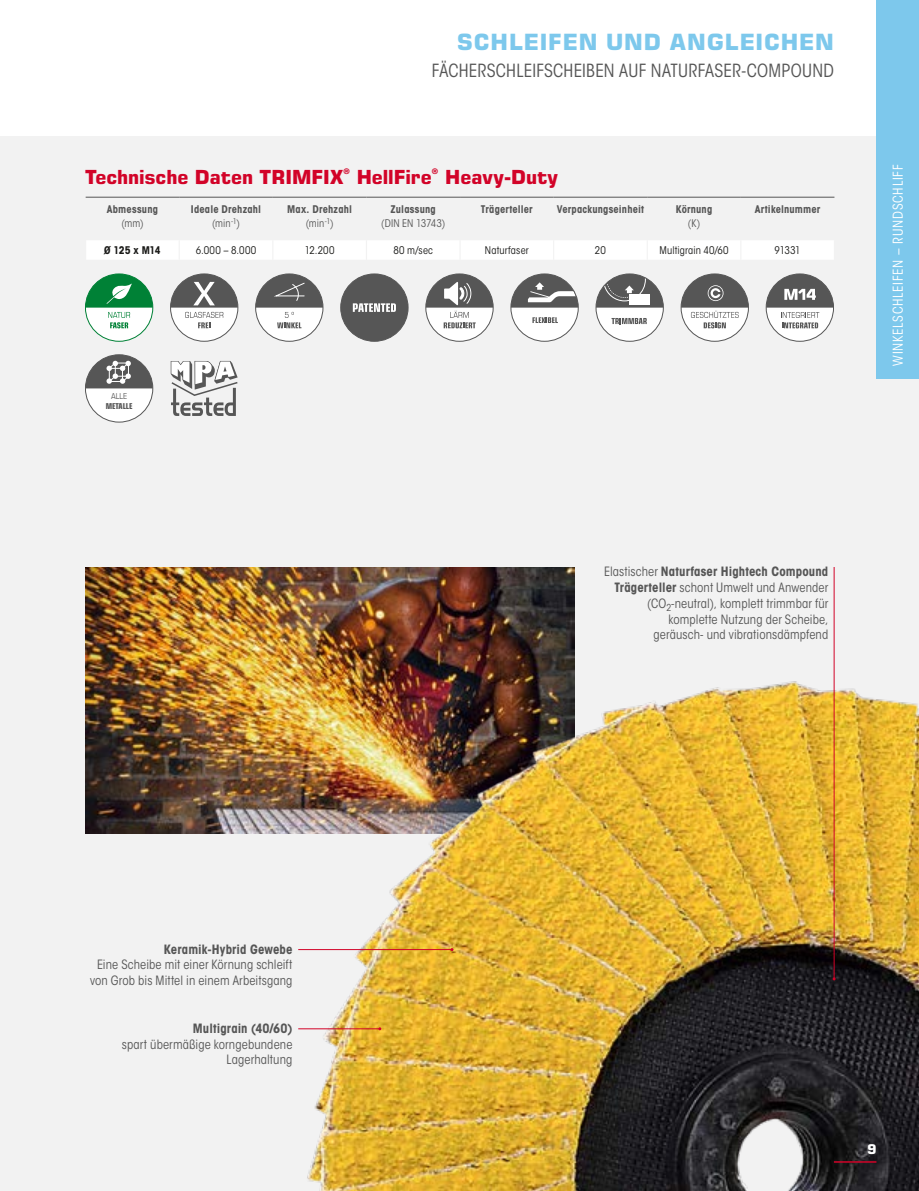
<style>
.page{position:relative;width:919px;height:1191px;background:#fff}
.page>*{position:absolute;margin:0;border:0;box-sizing:border-box;transform-origin:0 0}
.t1{font:700 22.5px "Eurostile LT Std";letter-spacing:.04em;color:#7dc8ec}
.Produkt_XL_Tabelle_H{font:700 19.5px "Eurostile LT Std";color:#d20328}
.Register_Ebene_3{font:condensed 18px "ITC Avant Garde Std";letter-spacing:.015em;color:#565656}
.t2{font:condensed 13.5px "ITC Avant Garde Std";letter-spacing:.055em;color:#fff}
.Pagina{font:700 13.5px "Eurostile LT Std";color:#fff}
.Produkt_XL_Bildbesch{font:condensed 12.75px/15.8px "ITC Avant Garde Std";letter-spacing:.01em;color:#565656;text-align:right}
.Produkt_XL_Bildbesch-2{font:700 condensed 12.75px "ITC Avant Garde Std";letter-spacing:.01em;color:#565656}
.Produkttabelle_H1{font:700 condensed 10.5px "ITC Avant Garde Std";letter-spacing:.015em;color:#565656}
.Produkttabelle_P{font:condensed 10.5px "ITC Avant Garde Std";letter-spacing:.015em;color:#1a1a18}
.Produkttabelle_H2{font:condensed 10.5px "ITC Avant Garde Std";letter-spacing:.01em;color:#565656}
.Produkttabelle_P-2{font:700 condensed 10.5px "ITC Avant Garde Std";letter-spacing:-.04em;color:#1a1a18}
.Produkttabelle_Artik{font:condensed 10.5px "ITC Avant Garde Std";letter-spacing:-.035em;color:#1a1a18}
.t3{font:700 condensed 8.1px/10.5px "Eurostile LT Std";color:#565656;text-align:center}
.s1{font-weight:400}
.s2{font-weight:700}
</style>
<div class="page">
<div style="left:0;top:136px;width:918px;height:1055px;background:#f2f2f2"></div>
<img style="left:85px;top:567px;width:489px;height:266px">
<img style="left:306px;top:680px;width:612px;height:511px">
<hr style="left:833px;top:567px;width:1px;height:412px;background:#d20328">
<div style="left:876px;top:0;width:42px;height:378px;background:#7dc8ec"></div>
<hr style="left:833px;top:1161px;width:43px;height:1px;background:#d20328">
<hr style="left:298px;top:949px;width:154px;height:1px;background:#d20328">
<hr style="left:298px;top:1028px;width:82px;height:1px;background:#d20328">
<hr style="left:86px;top:197px;width:93px;height:1px;background:#565656">
<hr style="left:179px;top:197px;width:94px;height:1px;background:#565656">
<hr style="left:273px;top:197px;width:93px;height:1px;background:#565656">
<hr style="left:366px;top:197px;width:94px;height:1px;background:#565656">
<hr style="left:460px;top:197px;width:93px;height:1px;background:#565656">
<hr style="left:553px;top:197px;width:94px;height:1px;background:#565656">
<hr style="left:647px;top:197px;width:93px;height:1px;background:#565656">
<hr style="left:740px;top:197px;width:94px;height:1px;background:#565656">
<div style="left:87px;top:241px;width:746px;height:18px;background:#fff"></div>
<div style="left:85px;top:274px;width:68px;height:67px;background:#fff;border-radius:50%"></div>
<svg style="left:85px;top:274px;width:68px;height:54px"></svg>
<div style="left:170px;top:274px;width:68px;height:67px;background:#fff;border-radius:50%"></div>
<svg style="left:170px;top:274px;width:68px;height:54px"></svg>
<div style="left:255px;top:274px;width:68px;height:67px;background:#fff;border-radius:50%"></div>
<svg style="left:255px;top:274px;width:68px;height:54px"></svg>
<div style="left:341px;top:274px;width:67px;height:67px;background:#565656;border-radius:50%"></div>
<div style="left:340px;top:273px;width:68px;height:69px;border:1px solid #565656;border-radius:50%"></div>
<svg style="left:353px;top:303px;width:43px;height:9px"></svg>
<div style="left:426px;top:274px;width:67px;height:67px;background:#fff;border-radius:50%"></div>
<svg style="left:426px;top:274px;width:67px;height:54px"></svg>
<div style="left:511px;top:274px;width:67px;height:67px;background:#fff;border-radius:50%"></div>
<svg style="left:512px;top:274px;width:66px;height:34px"></svg>
<div style="left:510px;top:273px;width:68px;height:69px;border:1px solid #565656;border-radius:50%"></div>
<svg style="left:532px;top:317px;width:26px;height:6px"></svg>
<div style="left:596px;top:274px;width:67px;height:67px;background:#fff;border-radius:50%"></div>
<svg style="left:597px;top:274px;width:66px;height:34px"></svg>
<div style="left:629px;top:294px;width:20px;height:11px;background:#fff"></div>
<div style="left:595px;top:273px;width:68px;height:69px;border:1px solid #565656;border-radius:50%"></div>
<svg style="left:611px;top:318px;width:35px;height:6px"></svg>
<div style="left:681px;top:274px;width:67px;height:67px;background:#fff;border-radius:50%"></div>
<svg style="left:681px;top:274px;width:67px;height:54px"></svg>
<div style="left:766px;top:274px;width:67px;height:67px;background:#fff;border-radius:50%"></div>
<svg style="left:766px;top:274px;width:67px;height:54px"></svg>
<div style="left:85px;top:355px;width:68px;height:67px;background:#fff;border-radius:50%"></div>
<svg style="left:85px;top:355px;width:68px;height:33px"></svg>
<svg style="left:170px;top:361px;width:68px;height:55px"></svg>
<h1 class="t1" style="left:457px;top:28px;width:378px">SCHLEIFEN UND ANGLEICHEN</h1>
<p class="Register_Ebene_3" style="left:432px;top:60px;width:403px">FÄCHERSCHLEIFSCHEIBEN AUF NATURFASER-COMPOUND</p>
<p class="Produkt_XL_Tabelle_H" style="left:85px;top:165px;width:474px">Technische Daten TRIMFIX<sup>®</sup> HellFire<sup>®</sup> Heavy-Duty</p>
<p class="Produkttabelle_H1" style="left:107px;top:203px;width:53px">Abmessung</p>
<p class="Produkttabelle_H2" style="left:121px;top:217px;width:24px">(mm)</p>
<p class="Produkttabelle_H1" style="left:191px;top:203px;width:72px">Ideale Drehzahl</p>
<p class="Produkttabelle_H2" style="left:212px;top:217px;width:29px">(min<sup>-1</sup>)</p>
<p class="Produkttabelle_H1" style="left:287px;top:203px;width:66px">Max. Drehzahl</p>
<p class="Produkttabelle_H2" style="left:306px;top:217px;width:29px">(min<sup>-1</sup>)</p>
<p class="Produkttabelle_H1" style="left:390px;top:203px;width:47px">Zulassung</p>
<p class="Produkttabelle_H2" style="left:381px;top:217px;width:66px">(DIN EN 13743)</p>
<p class="Produkttabelle_H1" style="left:481px;top:203px;width:53px">Trägerteller</p>
<p class="Produkttabelle_H1" style="left:556px;top:203px;width:89px">Verpackungseinheit</p>
<p class="Produkttabelle_H1" style="left:675px;top:203px;width:38px">Körnung</p>
<p class="Produkttabelle_H2" style="left:687px;top:217px;width:14px">(K)</p>
<p class="Produkttabelle_H1" style="left:754px;top:203px;width:67px">Artikelnummer</p>
<p class="Produkttabelle_P-2" style="left:104px;top:243px;width:58px">Ø 125 x M14</p>
<p class="Produkttabelle_P" style="left:196px;top:244px;width:62px">6.000 – 8.000</p>
<p class="Produkttabelle_P" style="left:305px;top:244px;width:31px">12.200</p>
<p class="Produkttabelle_P" style="left:393px;top:244px;width:41px">80 m/sec</p>
<p class="Produkttabelle_P" style="left:485px;top:244px;width:45px">Naturfaser</p>
<p class="Produkttabelle_P" style="left:595px;top:244px;width:12px">20</p>
<p class="Produkttabelle_P" style="left:659px;top:244px;width:71px">Multigrain 40/60</p>
<p class="Produkttabelle_Artik" style="left:774px;top:244px;width:28px">91331</p>
<p class="t3" style="left:106px;top:390px;width:28px"><span class="s1">ALLE<br></span>METALLE</p>
<p class="t2" style="left:889px;top:366px;width:203px;rotate:-90deg">WINKELSCHLEIFEN – RUNDSCHLIFF</p>
<p class="Produkt_XL_Bildbesch" style="left:604px;top:564px;width:226px">Elastischer <span class="s2">Naturfaser Hightech Compound Trägerteller</span> schont Umwelt und Anwender (CO<sub>2</sub>-neutral), komplett trimmbar für komplette Nutzung der Scheibe,<br>geräusch- und vibrationsdämpfend</p>
<p class="Produkt_XL_Bildbesch-2" style="left:164px;top:941px;width:130px">Keramik-Hybrid Gewebe</p>
<p class="Produkt_XL_Bildbesch" style="left:90px;top:957px;width:204px;text-align:center">Eine Scheibe mit einer Körnung schleift von Grob bis Mittel in einem Arbeitsgang</p>
<p class="Produkt_XL_Bildbesch-2" style="left:193px;top:1020px;width:101px">Multigrain (40/60)</p>
<p class="Produkt_XL_Bildbesch" style="left:122px;top:1036px;width:172px">spart übermäßige korngebundene<br>Lagerhaltung</p>
<p class="Pagina" style="left:867px;top:1140px;width:11px">9</p>
</div>
